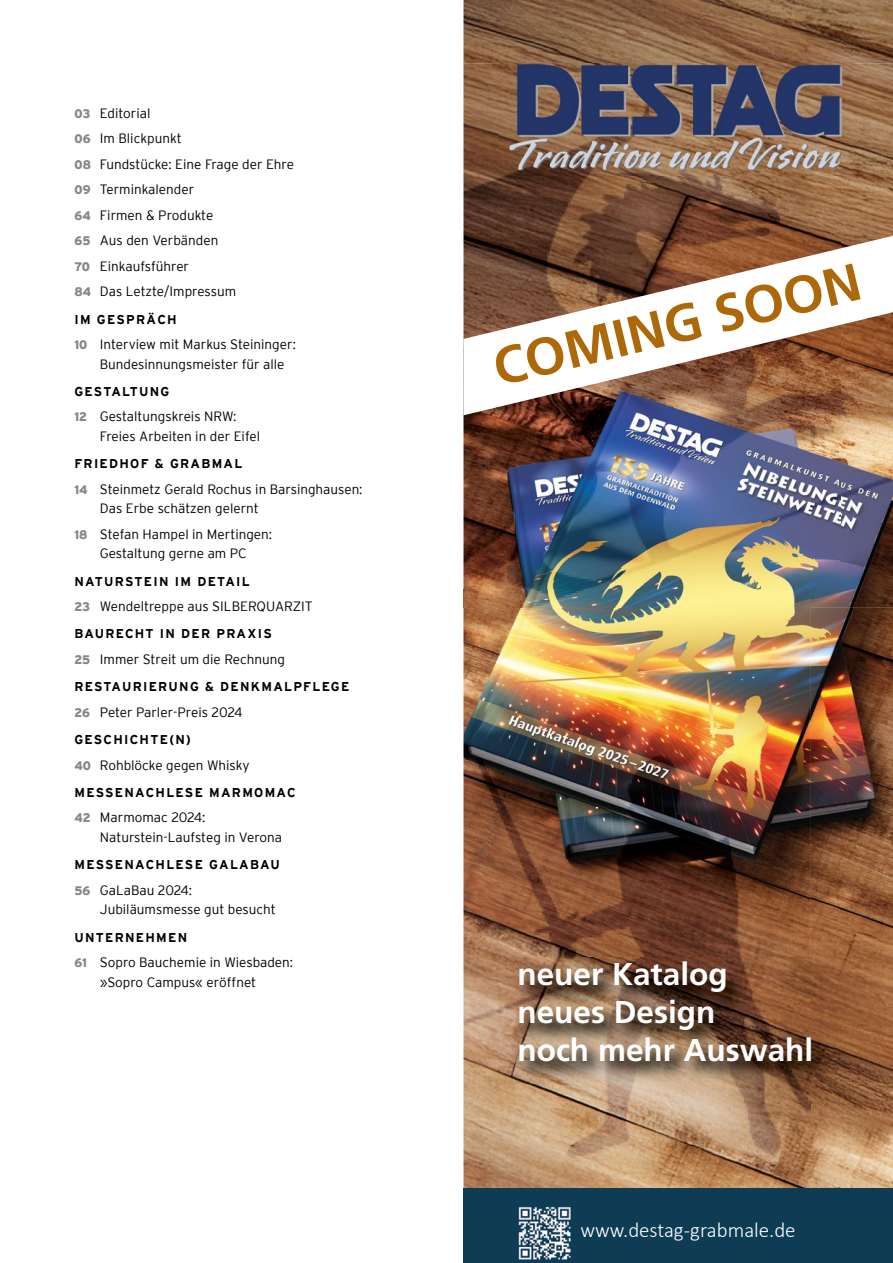
<style>
.page{position:relative;width:893px;height:1263px;background:#fff}
.page>*{position:absolute;margin:0;border:0;box-sizing:border-box;transform-origin:0 0}
.t1{font:52.5px "Frutiger LT 65 Bd";color:#ac6809}
.t2{font:31.5px/37.8px "Frutiger LT 65 Bd";color:#fff}
.t3{font:300 21px "Calibri";color:#fff}
.t4{font:300 13.5px/25.5px "Interstate";color:#000}
.t5{font:700 12.75px "Interstate";letter-spacing:.1em;color:#000}
.s1{font-weight:900;font-size:12.3px;color:#878787}
</style>
<div class="page">
<img style="left:463px;top:0;width:430px;height:1189px">
<img style="left:463px;top:589px;width:347px;height:388px">
<img style="left:463px;top:977px;width:99px;height:212px">
<img style="left:562px;top:1083px;width:248px;height:106px">
<div style="left:463px;top:1189px;width:430px;height:74px;background:#0d3c54"></div>
<img style="left:518px;top:1206px;width:53px;height:54px">
<img style="left:463px;top:64px;width:53px;height:525px">
<img style="left:840px;top:64px;width:53px;height:543px">
<img style="left:516px;top:176px;width:324px;height:431px">
<img style="left:499px;top:51px;width:354px;height:125px">
<img style="left:515px;top:958px;width:319px;height:125px">
<svg style="left:463px;top:236px;width:430px;height:179px"></svg>
<p class="t4" style="left:74px;top:100px;width:221px"><span class="s1">03</span> Editorial<br><span class="s1">06</span> Im Blickpunkt<br><span class="s1">08</span> Fundstücke: Eine Frage der Ehre<br><span class="s1">09</span> Terminkalender<br><span class="s1">64</span> Firmen &amp; Produkte<br><span class="s1">65</span> Aus den Verbänden<br><span class="s1">70</span> Einkaufsführer<br><span class="s1">84</span> Das Letzte/Impressum</p>
<p class="t5" style="left:74px;top:312px;width:104px">IM GESPRÄCH</p>
<p class="t4" style="left:100px;top:334px;width:198px;line-height:19.5px;text-indent:-26px"><span class="s1">10</span> Interview mit Markus Steininger:<br>Bundesinnungsmeister für alle</p>
<p class="t5" style="left:74px;top:384px;width:97px">GESTALTUNG</p>
<p class="t4" style="left:100px;top:407px;width:162px;line-height:19.5px;text-indent:-26px"><span class="s1">12</span> Gestaltungskreis NRW:<br>Freies Arbeiten in der Eifel</p>
<p class="t5" style="left:74px;top:457px;width:169px">FRIEDHOF &amp; GRABMAL</p>
<p class="t4" style="left:100px;top:479px;width:264px;line-height:19.5px;text-indent:-26px"><span class="s1">14</span> Steinmetz Gerald Rochus in Barsinghausen:<br>Das Erbe schätzen gelernt</p>
<p class="t4" style="left:74px;top:524px;width:199px;line-height:19.5px;text-align:center"><span class="s1">18</span> Stefan Hampel in Mertingen:<br>Gestaltung gerne am PC</p>
<p class="t5" style="left:74px;top:574px;width:177px">NATURSTEIN IM DETAIL</p>
<p class="t4" style="left:74px;top:593px;width:240px"><span class="s1">23</span> Wendeltreppe aus SILBERQUARZIT</p>
<p class="t5" style="left:74px;top:627px;width:199px">BAURECHT IN DER PRAXIS</p>
<p class="t4" style="left:74px;top:646px;width:212px"><span class="s1">25</span> Immer Streit um die Rechnung</p>
<p class="t5" style="left:74px;top:680px;width:276px">RESTAURIERUNG &amp; DENKMALPFLEGE</p>
<p class="t4" style="left:74px;top:699px;width:170px"><span class="s1">26</span> Peter Parler-Preis 2024</p>
<p class="t5" style="left:74px;top:732px;width:118px">GESCHICHTE(N)</p>
<p class="t4" style="left:74px;top:752px;width:177px"><span class="s1">40</span> Rohblöcke gegen Whisky</p>
<p class="t5" style="left:74px;top:785px;width:223px">MESSENACHLESE MARMOMAC</p>
<p class="t4" style="left:100px;top:808px;width:184px;line-height:19.5px;text-indent:-26px"><span class="s1">42</span> Marmomac 2024:<br>Naturstein-Laufsteg in Verona</p>
<p class="t5" style="left:74px;top:858px;width:207px">MESSENACHLESE GALABAU</p>
<p class="t4" style="left:100px;top:880px;width:177px;line-height:19.5px;text-indent:-26px"><span class="s1">56</span> GaLaBau 2024:<br>Jubiläumsmesse gut besucht</p>
<p class="t5" style="left:74px;top:930px;width:114px">UNTERNEHMEN</p>
<p class="t4" style="left:100px;top:952px;width:195px;line-height:19.5px;text-indent:-26px"><span class="s1">61</span> Sopro Bauchemie in Wiesbaden: »Sopro Campus« eröffnet</p>
<h1 class="t1" style="left:487px;top:340px;width:378px;rotate:-14deg">COMING SOON</h1>
<h2 class="t2" style="left:517px;top:955px;width:297px">neuer Katalog neues Design<br>noch mehr Auswahl</h2>
<h3 class="t3" style="left:580px;top:1217px;width:217px">www.destag-grabmale.de</h3>
</div>
